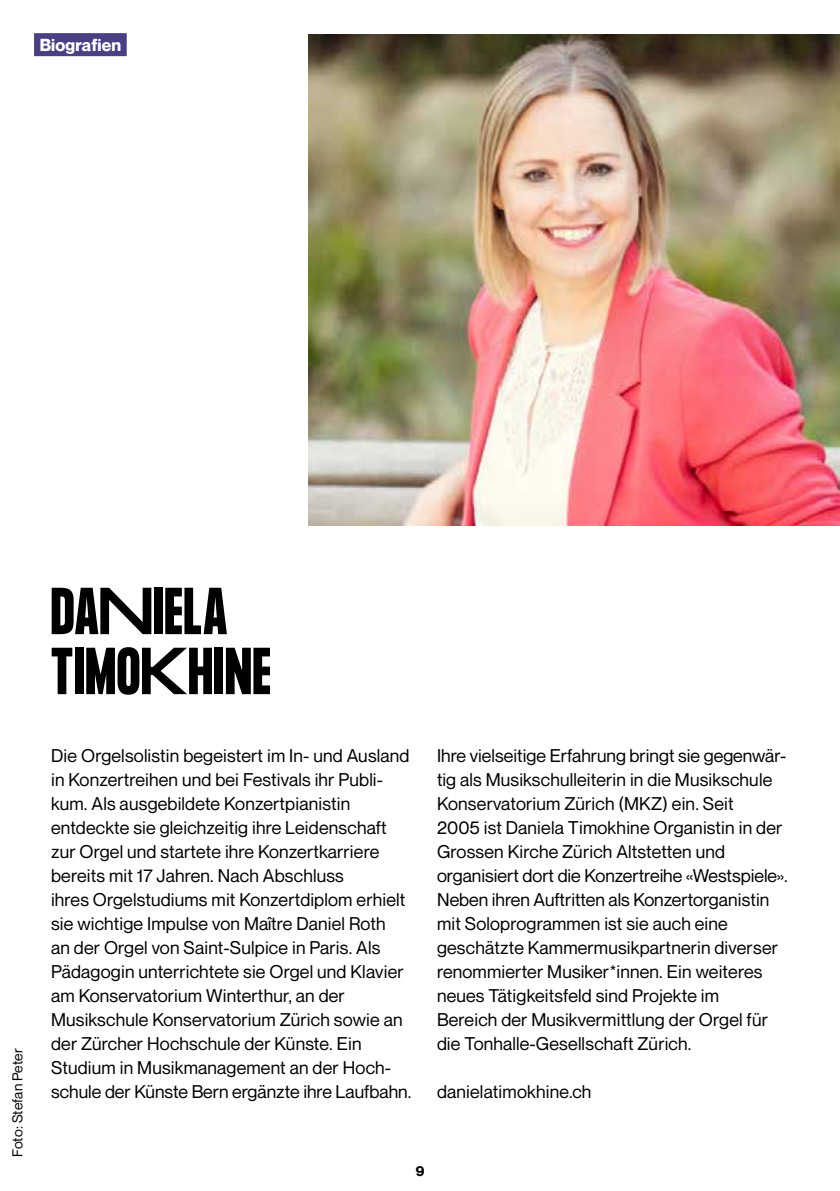
<style>
.page{position:relative;width:840px;height:1191px;background:#fff}
.page>*{position:absolute;margin:0;border:0;box-sizing:border-box;transform-origin:0 0}
.t1{font:700 58px/60px "Formula Condensed";letter-spacing:.025em;color:#000}
.t2{font:18px/24px "Neue Montreal";letter-spacing:.01em;color:#000}
.t3{font:700 17px "Neue Montreal";letter-spacing:.01em;color:#fff}
.t4{font:14px "Neue Montreal";color:#000}
.t5{font:700 14px "Neue Montreal";color:#000}
</style>
<div class="page">
<div style="left:34px;top:33px;width:93px;height:23px;background:#4b3e82"></div>
<img style="left:308px;top:34px;width:531px;height:491px">
<p class="t3" style="left:40px;top:35px;width:83px">Biografien</p>
<p class="t4" style="left:9px;top:1157px;width:110px;rotate:-90deg">Foto: Stefan Peter</p>
<h1 class="t1" style="left:51px;top:584px;width:221px">DANIELA<br>TIMOKHINE</h1>
<p class="t2" style="left:51px;top:743px;width:361px">Die Orgelsolistin begeistert im In- und Ausland in Konzertreihen und bei Festivals ihr Publi&shy;kum. Als ausgebildete Konzertpianistin entdeckte sie gleichzeitig ihre Leidenschaft zur Orgel und startete ihre Konzertkarriere bereits mit 17 Jahren. Nach Abschluss<br>ihres Orgelstudiums mit Konzertdiplom erhielt sie wichtige Impulse von Maître Daniel Roth<br>an der Orgel von Saint-Sulpice in Paris. Als Pädagogin unterrichtete sie Orgel und Klavier am Konservatorium Winterthur, an der Musikschule Konservatorium Zürich sowie an der Zürcher Hochschule der Künste. Ein Studium in Musikmanagement an der Hoch&shy;schule der Künste Bern ergänzte ihre Laufbahn.</p>
<p class="t2" style="left:437px;top:743px;width:352px">Ihre vielseitige Erfahrung bringt sie gegenwär&shy;tig als Musikschulleiterin in die Musikschule Konservatorium Zürich (MKZ) ein. Seit<br>2005 ist Daniela Timokhine Organistin in der Grossen Kirche Zürich Altstetten und organisiert dort die Konzertreihe «Westspiele».<br>Neben ihren Auftritten als Konzertorganistin mit Soloprogrammen ist sie auch eine geschätzte Kammermusikpartnerin diverser renommierter Musiker*innen. Ein weiteres neues Tätigkeitsfeld sind Projekte im<br>Bereich der Musikvermittlung der Orgel für die Tonhalle-Gesellschaft Zürich.</p>
<p class="t2" style="left:437px;top:1079px;width:156px">danielatimokhine.ch</p>
<p class="t5" style="left:415px;top:1162px;width:10px">9</p>
</div>
